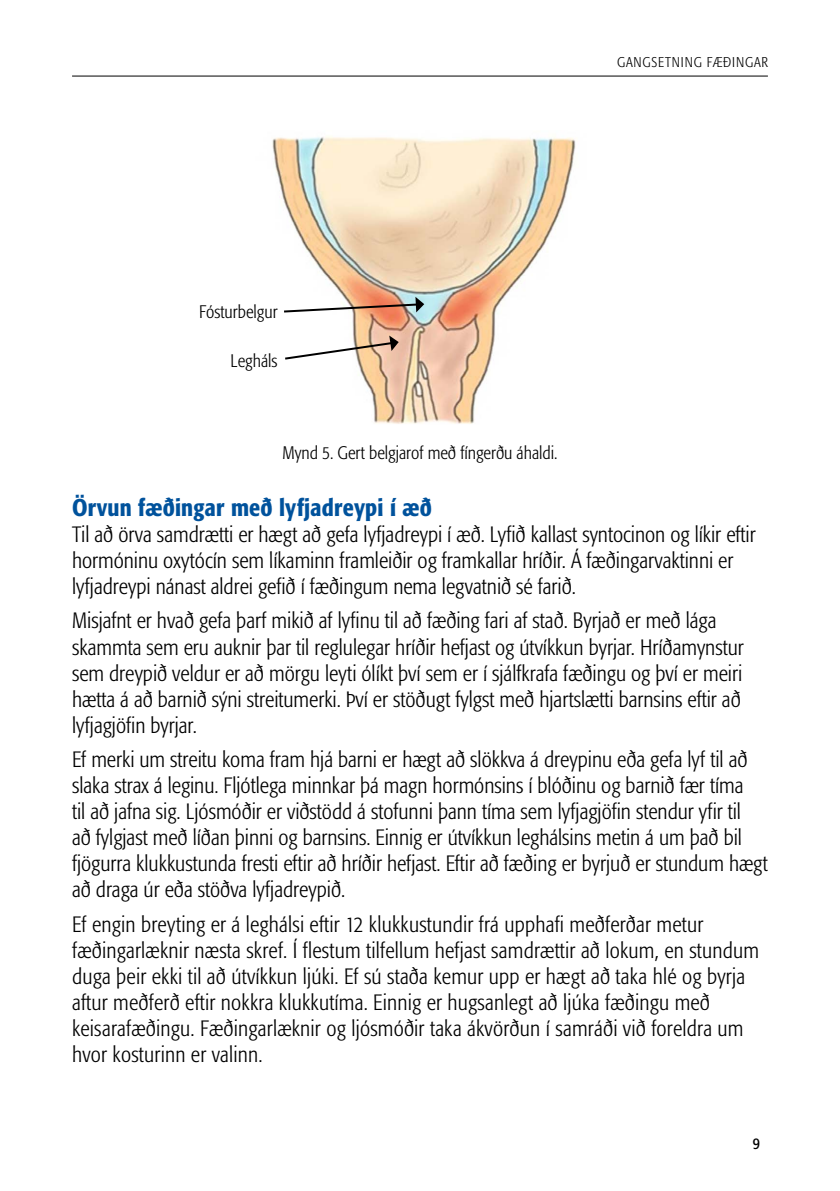
<style>
.page{position:relative;width:840px;height:1191px;background:#fff}
.page>*{position:absolute;margin:0;border:0;box-sizing:border-box;transform-origin:0 0}
.t1{font:500 condensed 24px "Formata";letter-spacing:.01em;color:#00529c}
.t2{font:300 condensed 22px/26px "Formata";color:#000}
.t3{font:300 condensed 18px "Formata";color:#000}
.t4{font:condensed 16px "Formata";color:#000}
.t5{font:300 condensed 14px "Formata";letter-spacing:.06em;color:#000}
</style>
<div class="page">
<hr style="left:72px;top:76px;width:695px;height:1px;background:#000">
<img style="left:272px;top:136px;width:304px;height:288px">
<svg style="left:283px;top:335px;width:115px;height:26px"></svg>
<svg style="left:282px;top:297px;width:142px;height:17px"></svg>
<p class="t3" style="left:199px;top:301px;width:80px">Fósturbelgur</p>
<p class="t3" style="left:230px;top:350px;width:48px">Legháls</p>
<p class="t5" style="left:616px;top:54px;width:152px">GANGSETNING FÆÐINGAR</p>
<p class="t3" style="left:282px;top:442px;width:276px">Mynd 5. Gert belgjarof með fíngerðu áhaldi.</p>
<p class="t1" style="left:72px;top:493px;width:361px">Örvun fæðingar með lyfjadreypi í æð</p>
<p class="t2" style="left:72px;top:521px;width:684px">Til að örva samdrætti er hægt að gefa lyfjadreypi í æð. Lyfið kallast syntocinon og líkir eftir hormóninu oxytócín sem líkaminn framleiðir og framkallar hríðir. Á fæðingarvaktinni er lyfjadreypi nánast aldrei gefið í fæðingum nema legvatnið sé farið.</p>
<p class="t2" style="left:72px;top:608px;width:672px">Misjafnt er hvað gefa þarf mikið af lyfinu til að fæðing fari af stað. Byrjað er með lága skammta sem eru auknir þar til reglulegar hríðir hefjast og útvíkkun byrjar. Hríðamynstur sem dreypið veldur er að mörgu leyti ólíkt því sem er í sjálfkrafa fæðingu og því er meiri hætta á að barnið sýni streitumerki. Því er stöðugt fylgst með hjartslætti barnsins eftir að lyfjagjöfin byrjar.</p>
<p class="t2" style="left:72px;top:746px;width:697px">Ef merki um streitu koma fram hjá barni er hægt að slökkva á dreypinu eða gefa lyf til að slaka strax á leginu. Fljótlega minnkar þá magn hormónsins í blóðinu og barnið fær tíma<br>til að jafna sig. Ljósmóðir er viðstödd á stofunni þann tíma sem lyfjagjöfin stendur yfir til<br>að fylgjast með líðan þinni og barnsins. Einnig er útvíkkun leghálsins metin á um það bil fjögurra klukkustunda fresti eftir að hríðir hefjast. Eftir að fæðing er byrjuð er stundum hægt að draga úr eða stöðva lyfjadreypið.</p>
<p class="t2" style="left:72px;top:911px;width:688px">Ef engin breyting er á leghálsi eftir 12 klukkustundir frá upphafi meðferðar metur fæðingarlæknir næsta skref. Í flestum tilfellum hefjast samdrættir að lokum, en stundum duga þeir ekki til að útvíkkun ljúki. Ef sú staða kemur upp er hægt að taka hlé og byrja aftur meðferð eftir nokkra klukkutíma. Einnig er hugsanlegt að ljúka fæðingu með keisarafæðingu. Fæðingarlæknir og ljósmóðir taka ákvörðun í samráði við foreldra um hvor kosturinn er valinn.</p>
<p class="t4" style="left:752px;top:1133px;width:9px">9</p>
</div>
